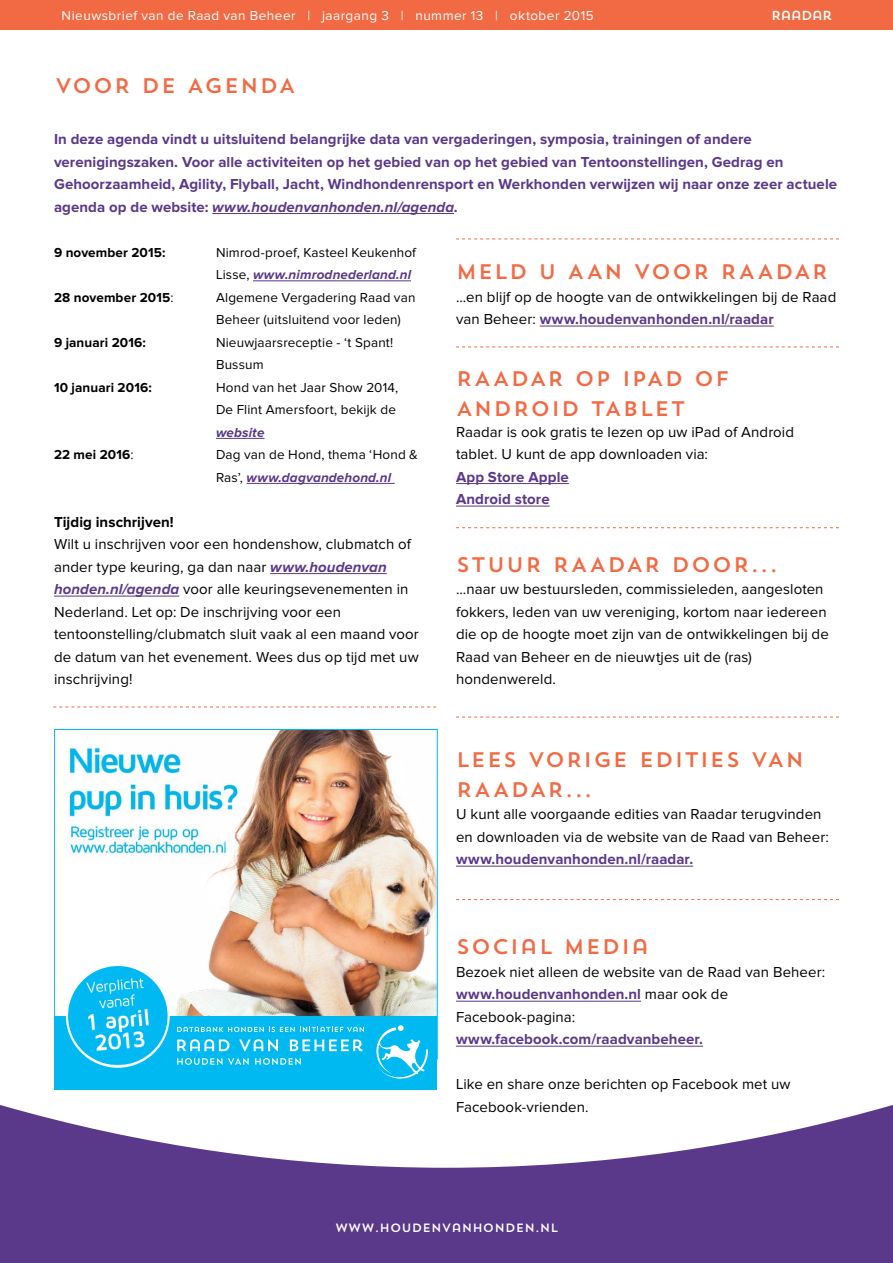
<style>
.page{position:relative;width:893px;height:1263px;background:#fff}
.page>*{position:absolute;margin:0;border:0;box-sizing:border-box;transform-origin:0 0}
.t1{font:21px/30px "Trend Sans One";letter-spacing:.045em;color:#f26a43}
.t2{font:15px/22.5px "Proxima Nova";letter-spacing:.005em;color:#000}
.t3{font:700 15px/22.5px "Proxima Nova";letter-spacing:.005em;color:#5a388a}
.t4{font:700 15px "Proxima Nova";letter-spacing:.005em;color:#000}
.t5{font:13.5px/22.5px "Proxima Nova";letter-spacing:.01em;color:#000}
.t6{font:700 13.5px "Proxima Nova";letter-spacing:.01em;color:#000}
.t7{font:13.5px "Proxima Nova";letter-spacing:.035em;color:#fff}
.t8{font:italic 700 13.5px "Proxima Nova";letter-spacing:.01em;color:#5a388a}
.t9{font:13.05px "Trend Sans One";letter-spacing:-.07em;color:#fff}
.t10{font:12px "Trend Sans One";color:#fff}
.s1{font-style:italic}
.s2{font-weight:700;font-style:italic;color:#5a388a}
.s3{font-weight:400}
.s4{font-weight:700;color:#5a388a}
</style>
<div class="page">
<svg style="left:0;top:1105px;width:893px;height:158px;fill:#5a388a"></svg>
<div style="left:0;top:0;width:893px;height:30px;background:#f26a43"></div>
<hr style="left:212px;top:213px;width:242px;height:1px;background:#5a388a">
<hr style="left:540px;top:326px;width:234px;height:1px;background:#5a388a">
<svg style="left:456px;top:347px;width:383px;height:1px"></svg>
<svg style="left:456px;top:239px;width:383px;height:1px"></svg>
<hr style="left:456px;top:483px;width:113px;height:1px;background:#5a388a">
<hr style="left:456px;top:506px;width:94px;height:1px;background:#5a388a">
<svg style="left:456px;top:527px;width:383px;height:1px"></svg>
<svg style="left:456px;top:717px;width:383px;height:1px"></svg>
<hr style="left:456px;top:866px;width:237px;height:1px;background:#5a388a">
<svg style="left:456px;top:899px;width:383px;height:1px"></svg>
<hr style="left:456px;top:1001px;width:185px;height:1px;background:#5a388a">
<hr style="left:456px;top:1046px;width:247px;height:1px;background:#5a388a">
<hr style="left:253px;top:281px;width:158px;height:1px;background:#5a388a">
<hr style="left:216px;top:438px;width:48px;height:1px;background:#5a388a">
<hr style="left:247px;top:483px;width:148px;height:1px;background:#5a388a">
<hr style="left:270px;top:573px;width:117px;height:1px;background:#5a388a">
<hr style="left:54px;top:596px;width:125px;height:1px;background:#5a388a">
<svg style="left:53px;top:707px;width:383px;height:1px"></svg>
<img style="left:69px;top:747px;width:51px;height:109px">
<img style="left:120px;top:731px;width:316px;height:285px">
<div style="left:54px;top:1016px;width:383px;height:73px;background:#00b9f1"></div>
<img style="left:67px;top:965px;width:102px;height:102px;border-radius:51px">
<div style="left:66px;top:964px;width:104px;height:104px;border:2px solid #fff;border-radius:50%"></div>
<svg style="left:177px;top:1058px;width:45px;height:7px"></svg>
<svg style="left:228px;top:1058px;width:21px;height:7px"></svg>
<svg style="left:255px;top:1058px;width:46px;height:7px"></svg>
<svg style="left:177px;top:1039px;width:53px;height:12px"></svg>
<svg style="left:239px;top:1039px;width:39px;height:12px"></svg>
<svg style="left:290px;top:1039px;width:72px;height:12px"></svg>
<svg style="left:376px;top:1025px;width:52px;height:54px"></svg>
<svg style="left:177px;top:1027px;width:187px;height:5px"></svg>
<p class="t7" style="left:62px;top:9px;width:534px">Nieuwsbrief van de Raad van Beheer | jaargang 3 | nummer 13 | oktober 2015</p>
<p class="t9" style="left:771px;top:7px;width:63px">RAADAR</p>
<h1 class="t1" style="left:55px;top:70px;width:242px">VOOR DE AGENDA</h1>
<p class="t3" style="left:54px;top:128px;width:785px">In deze agenda vindt u uitsluitend belangrijke data van vergaderingen, symposia, trainingen of andere verenigingszaken. Voor alle activiteiten op het gebied van op het gebied van Tentoonstellingen, Gedrag en Gehoorzaamheid, Agility, Flyball, Jacht, Windhondenrensport en Werkhonden verwijzen wij naar onze zeer actuele agenda op de website: <span class="s1">www.houdenvanhonden.nl/agenda</span>.</p>
<p class="t6" style="left:54px;top:246px;width:113px">9 november 2015:</p>
<p class="t5" style="left:216px;top:241px;width:202px">Nimrod-proef, Kasteel Keukenhof<br>Lisse, <span class="s2">www.nimrodnederland.nl</span></p>
<p class="t6" style="left:54px;top:291px;width:121px">28 november 2015<span class="s3">:</span></p>
<p class="t5" style="left:216px;top:286px;width:201px">Algemene Vergadering Raad van<br>Beheer (uitsluitend voor leden)</p>
<p class="t6" style="left:54px;top:336px;width:93px">9 januari 2016:</p>
<p class="t5" style="left:216px;top:331px;width:179px">Nieuwjaarsreceptie - ‘t Spant!<br>Bussum</p>
<p class="t6" style="left:54px;top:381px;width:99px">10 januari 2016:</p>
<p class="t5" style="left:216px;top:376px;width:184px">Hond van het Jaar Show 2014,<br>De Flint Amersfoort, bekijk de</p>
<p class="t8" style="left:216px;top:426px;width:50px">website</p>
<p class="t6" style="left:54px;top:448px;width:81px">22 mei 2016<span class="s3">:</span></p>
<p class="t5" style="left:216px;top:444px;width:203px">Dag van de Hond, thema ‘Hond &amp;<br>Ras’, <span class="s2">www.dagvandehond.nl</span></p>
<p class="t4" style="left:54px;top:515px;width:121px">Tijdig inschrijven!</p>
<p class="t2" style="left:54px;top:533px;width:366px">Wilt u inschrijven voor een hondenshow, clubmatch of ander type keuring, ga dan naar <span class="s2">www.houdenvan honden.nl/agenda</span> voor alle keuringsevenementen in Nederland. Let op: De inschrijving voor een tentoonstelling/clubmatch sluit vaak al een maand voor de datum van het evenement. Wees dus op tijd met uw inschrijving!</p>
<h1 class="t1" style="left:456px;top:256px;width:374px">MELD U AAN VOOR RAADAR</h1>
<p class="t2" style="left:456px;top:286px;width:382px">...en blijf op de hoogte van de ontwikkelingen bij de Raad van Beheer: <span class="s4">www.houdenvanhonden.nl/raadar</span></p>
<h1 class="t1" style="left:456px;top:363px;width:275px">RAADAR OP IPAD OF<br>ANDROID TABLET</h1>
<p class="t2" style="left:456px;top:421px;width:339px">Raadar is ook gratis te lezen op uw iPad of Android tablet. U kunt de app downloaden via:</p>
<p class="t3" style="left:456px;top:466px;width:114px">App Store Apple<br>Android store</p>
<h1 class="t1" style="left:456px;top:549px;width:323px">STUUR RAADAR DOOR...</h1>
<p class="t2" style="left:456px;top:578px;width:374px">...naar uw bestuursleden, commissieleden, aangesloten fokkers, leden van uw vereniging, kortom naar iedereen die op de hoogte moet zijn van de ontwikkelingen bij de Raad van Beheer en de nieuwtjes uit de (ras) hondenwereld.</p>
<h1 class="t1" style="left:456px;top:744px;width:349px">LEES VORIGE EDITIES VAN<br>RAADAR...</h1>
<p class="t2" style="left:456px;top:803px;width:374px">U kunt alle voorgaande edities van Raadar terugvinden en downloaden via de website van de Raad van Beheer:</p>
<p class="t3" style="left:456px;top:848px;width:239px">www.houdenvanhonden.nl/raadar.</p>
<h1 class="t1" style="left:456px;top:931px;width:195px">SOCIAL MEDIA</h1>
<p class="t2" style="left:456px;top:961px;width:371px">Bezoek niet alleen de website van de Raad van Beheer: <span class="s4">www.houdenvanhonden.nl</span> maar ook de<br>Facebook-pagina:</p>
<p class="t3" style="left:456px;top:1028px;width:249px">www.facebook.com/raadvanbeheer.</p>
<p class="t2" style="left:456px;top:1073px;width:336px">Like en share onze berichten op Facebook met uw<br>Facebook-vrienden.</p>
<p class="t10" style="left:335px;top:1219px;width:225px">WWW.HOUDENVANHONDEN.NL</p>
</div>
